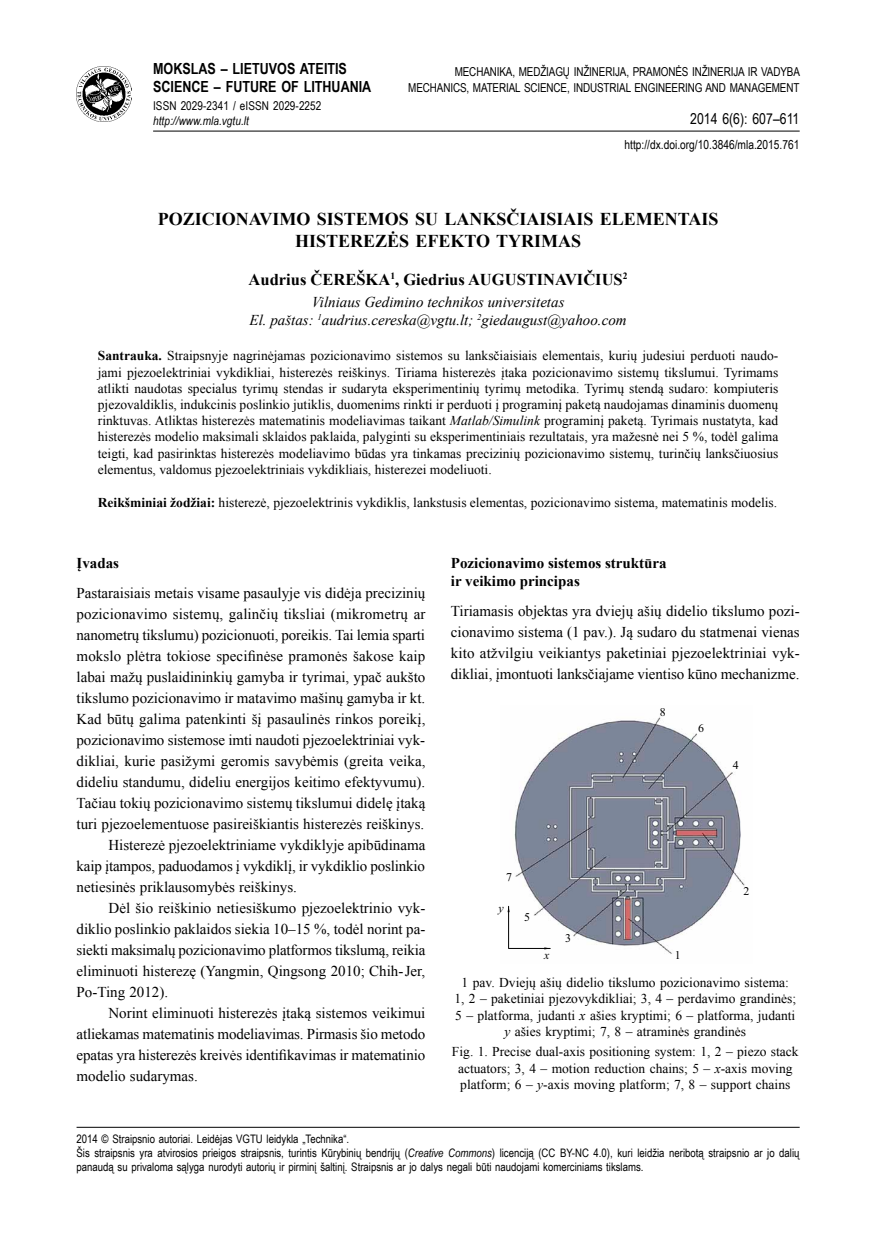
<style>
.page{position:relative;width:872px;height:1234px;background:#fff}
.page>*{position:absolute;margin:0;border:0;box-sizing:border-box;transform-origin:0 0}
.t1{font:700 18px/21.6px "Times New Roman";color:#000;text-align:center}
.t2{font:700 16.5px "Times New Roman";color:#000}
.t3{font:700 15.3px/18px "Arial Narrow";color:#000}
.t4{font:15px/21px "Times New Roman";color:#000;text-align:justify}
.t5{font:italic 15px/18px "Times New Roman";color:#000;text-align:center}
.t6{font:700 15px/18px "Times New Roman";color:#000}
.t7{font:15px "Arial Narrow";color:#000}
.t8{font:13.5px/16.2px "Times New Roman";color:#000;text-align:center}
.t9{font:12.45px "Arial Narrow";color:#000}
.t10{font:12.3px "Arial Narrow";letter-spacing:-.01em;color:#000}
.t11{font:12.15px "Arial Narrow";letter-spacing:.005em;color:#000}
.t12{font:italic 12.15px "Arial Narrow";letter-spacing:.005em;color:#000}
.t13{font:11.85px "Times New Roman";color:#000}
.t14{font:italic 11.85px "Times New Roman";color:#000}
.t15{font:11.7px/14.1px "Arial Narrow";color:#000}
.s1{font-weight:700}
.s2{font-style:italic}
</style>
<div class="page">
<hr style="left:77px;top:1126px;width:722px;height:1px;background:#000">
<img style="left:77px;top:67px;width:55px;height:55px">
<hr style="left:153px;top:131px;width:646px;height:1px;background:#000">
<img style="left:507px;top:717px;width:238px;height:237px">
<hr style="left:509px;top:947px;width:41px;height:1px;background:#000">
<svg style="left:544px;top:947px;width:6px;height:2px"></svg>
<hr style="left:508px;top:906px;width:1px;height:42px;background:#000">
<p class="t3" style="left:153px;top:59px;width:220px">MOKSLAS – LIETUVOS ATEITIS<br>SCIENCE – FUTURE OF LITHUANIA</p>
<p class="t11" style="left:153px;top:97px;width:170px">ISSN 2029-2341 / eISSN 2029-2252</p>
<p class="t12" style="left:153px;top:112px;width:97px">http://www.mla.vgtu.lt</p>
<p class="t10" style="left:455px;top:63px;width:347px">Mechanika, medžiagų inžin erija, pramonės inžin erija ir vadyba</p>
<p class="t10" style="left:408px;top:78px;width:42px">Mechanics</p>
<p class="t10" style="left:466px;top:78px;width:175px">, Material Sci ence, Industrial Engin</p>
<p class="t10" style="left:665px;top:78px;width:129px">eering and Management</p>
<p class="t7" style="left:690px;top:108px;width:111px">2014 6(6): 607–611</p>
<p class="t9" style="left:624px;top:136px;width:176px">http://dx.doi.org/10.3846/mla.2015.761</p>
<p class="t1" style="left:158px;top:208px;width:562px">POZICIONAVIMO SISTEMOS SU LANKSČIAISIAIS ELEMENTAIS<br>HISTEREZĖS EFEKTO TYRIMAS</p>
<p class="t2" style="left:249px;top:268px;width:380px">Audrius ČEREŠKA<sup>1</sup>, Giedrius AUGUSTINAVIČIUS<sup>2</sup></p>
<p class="t5" style="left:249px;top:292px;width:378px">Vilniaus Gedimino technikos universitetas<br>El. paštas: <sup>1</sup>audrius.cereska@vgtu.lt; <sup>2</sup>giedaugust@yahoo.com</p>
<p class="t8" style="left:98px;top:347px;width:682px;text-align:justify"><span class="s1">Santrauka.</span> Straipsnyje nagrinėjamas pozicionavimo sistemos su lanksčiaisiais elementais, kurių judesiui perduoti naudo&shy;jami pjezoelektriniai vykdikliai, histerezės reiškinys. Tiriama histerezės įtaka pozicionavimo sistemų tikslumui. Tyrimams atlikti naudotas specialus tyrimų stendas ir sudaryta eksperimentinių tyrimų metodika. Tyrimų stendą sudaro: kompiuteris pjezovaldiklis, indukcinis poslinkio jutiklis, duomenims rinkti ir perduoti į programinį paketą naudojamas dinaminis duomenų rinktuvas. Atliktas histerezės matematinis modeliavimas taikant <span class="s2">Matlab/Simulink</span> programinį paketą. Tyrimais nustatyta, kad histerezės modelio maksimali sklaidos paklaida, palyginti su eksperimentiniais rezultatais, yra mažesnė nei 5 %, todėl galima teigti, kad pasirinktas histerezės modeliavimo būdas yra tinkamas precizinių pozicionavimo sistemų, turinčių lanksčiuosius elementus, valdomus pjezoelektriniais vykdikliais, histerezei modeliuoti.</p>
<p class="t8" style="left:98px;top:494px;width:681px"><span class="s1">Reikšminiai žodžiai:</span> histerezė, pjezoelektrinis vykdiklis, lankstusis elementas, pozicionavimo sistema, matematinis modelis.</p>
<p class="t6" style="left:77px;top:553px;width:44px">Įvadas</p>
<p class="t4" style="left:77px;top:582px;width:350px">Pastaraisiais metais visame pasaulyje vis didėja precizinių</p>
<p class="t4" style="left:77px;top:603px;width:350px">pozicionavimo sistemų, galinčių tiksliai (mikrometrų ar</p>
<p class="t4" style="left:77px;top:624px;width:350px">nanometrų tikslumu) pozicionuoti, poreikis. Tai lemia sparti</p>
<p class="t4" style="left:77px;top:645px;width:350px">mokslo plėtra tokiose specifinėse pramonės šakose kaip</p>
<p class="t4" style="left:77px;top:666px;width:350px">labai mažų puslaidininkių gamyba ir tyrimai, ypač aukšto</p>
<p class="t4" style="left:77px;top:687px;width:350px">tikslumo pozicionavimo ir matavimo mašinų gamyba ir kt.</p>
<p class="t4" style="left:77px;top:708px;width:350px">Kad būtų galima patenkinti šį pasaulinės rinkos poreikį,</p>
<p class="t4" style="left:77px;top:729px;width:350px">pozicionavimo sistemose imti naudoti pjezoelektriniai vyk-</p>
<p class="t4" style="left:77px;top:750px;width:350px">dikliai, kurie pasižymi geromis savybėmis (greita veika,</p>
<p class="t4" style="left:77px;top:771px;width:350px">dideliu standumu, dideliu energijos keitimo efektyvumu).</p>
<p class="t4" style="left:77px;top:792px;width:350px">Tačiau tokių pozicionavimo sistemų tikslumui didelę įtaką</p>
<p class="t4" style="left:77px;top:813px;width:349px">turi pjezoelementuose pasireiškiantis histerezės reiškinys.</p>
<p class="t4" style="left:108px;top:834px;width:318px">Histerezė pjezoelektriniame vykdiklyje apibūdinama</p>
<p class="t4" style="left:77px;top:855px;width:350px">kaip įtampos, paduodamos į vykdiklį, ir vykdiklio poslinkio</p>
<p class="t4" style="left:77px;top:876px;width:222px">netiesinės priklausomybės reiškinys.</p>
<p class="t4" style="left:108px;top:897px;width:318px">Dėl šio reiškinio netiesiškumo pjezoelektrinio vyk-</p>
<p class="t4" style="left:77px;top:918px;width:350px">diklio poslinkio paklaidos siekia 10–15 %, todėl norint pa-</p>
<p class="t4" style="left:77px;top:939px;width:350px">siekti maksimalų pozicionavimo platformos tikslumą, reikia</p>
<p class="t4" style="left:77px;top:960px;width:350px">eliminuoti histerezę (Yangmin, Qingsong 2010; Chih- Jer,</p>
<p class="t4" style="left:77px;top:981px;width:93px">Po-Ting 2012).</p>
<p class="t4" style="left:108px;top:1002px;width:318px">Norint eliminuoti histerezės įtaką sistemos veikimui</p>
<p class="t4" style="left:77px;top:1023px;width:350px">atliekamas matematinis modeliavimas. Pirmasis šio metodo</p>
<p class="t4" style="left:77px;top:1044px;width:350px">epatas yra histerezės kreivės identifikavimas ir matematinio</p>
<p class="t4" style="left:77px;top:1065px;width:123px">modelio sudarymas.</p>
<p class="t6" style="left:451px;top:553px;width:217px">Pozicionavimo sistemos struktūra ir veikimo principas</p>
<p class="t4" style="left:451px;top:600px;width:350px">Tiriamasis objektas yra dviejų ašių didelio tikslumo pozi&shy;cionavimo sistema (1 pav.). Ją sudaro du statmenai vienas kito atžvilgiu veikiantys paketiniai pjezoelektriniai vyk&shy;dikliai, įmontuoti lanksčiajame vientiso kūno mechanizme.</p>
<p class="t13" style="left:506px;top:868px;width:7px">7</p>
<p class="t14" style="left:498px;top:899px;width:7px">y</p>
<p class="t13" style="left:524px;top:908px;width:7px">5</p>
<p class="t14" style="left:544px;top:946px;width:7px">x</p>
<p class="t13" style="left:565px;top:930px;width:7px">3</p>
<p class="t13" style="left:659px;top:704px;width:7px">8</p>
<p class="t13" style="left:698px;top:719px;width:7px">6</p>
<p class="t13" style="left:733px;top:757px;width:7px">4</p>
<p class="t13" style="left:675px;top:946px;width:7px">1</p>
<p class="t13" style="left:743px;top:882px;width:7px">2</p>
<p class="t8" style="left:454px;top:974px;width:343px">1 pav. Dviejų ašių didelio tikslumo pozicionavimo sistema:<br>1, 2 – paketiniai pjezovykdikliai; 3, 4 – perdavimo grandinės; 5 – platforma, judanti <span class="s2">x</span> ašies kryptimi; 6 – platforma, judanti <span class="s2">y</span> ašies kryptimi; 7, 8 – atraminės grandinės</p>
<p class="t8" style="left:452px;top:1043px;width:348px">Fig. 1. Precise dual-axis positioning system: 1, 2 – piezo stack actuators; 3, 4 – motion reduction chains; 5 – <span class="s2">x</span>-axis moving platform; 6 – <span class="s2">y</span>-axis moving platform; 7, 8 – support chains</p>
<p class="t15" style="left:77px;top:1130px;width:725px">2014 © Straipsnio autoriai. Leidėjas VGTU leidykla „Technika“.<br>Šis straipsnis yra atvirosios prieigos straipsnis, turintis Kūrybinių bendrijų (<span class="s2">Creative Commons</span>) licenciją (CC BY-NC 4.0), kuri leidžia neribotą straipsnio ar jo dalių panaudą su privaloma sąlyga nurodyti autorių ir pirminį šaltinį. Straipsnis ar jo dalys negali būti naudojami komerciniams tikslams.</p>
</div>
